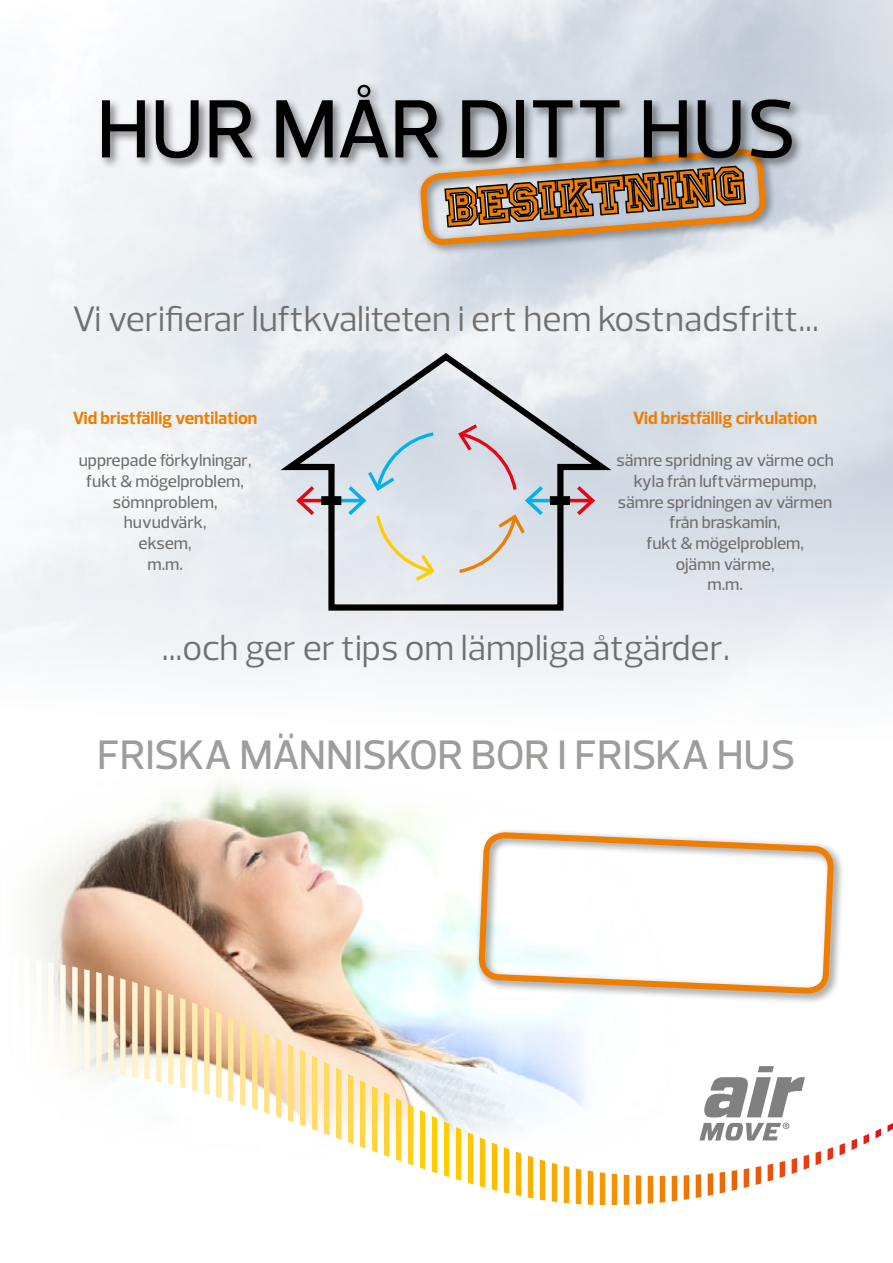
<style>
.page{position:relative;width:893px;height:1263px;background:#fff}
.page>*{position:absolute;margin:0;border:0;box-sizing:border-box;transform-origin:0 0}
.t1{font:500 84px "Prelo";color:#000}
.t2{font:54px "Princetown LET";color:#ef7d00}
.t3{font:500 42px "Prelo";letter-spacing:-.01em;color:#9d9d9c}
.t4{font:36px "Prelo";color:#706f6f}
.t5{font:700 18px "Prelo";color:#ef7d00}
.t6{font:500 17.25px/20.7px "Prelo";color:#706f6f;text-align:center}
</style>
<div class="page">
<img style="left:11px;top:776px;width:870px;height:409px">
<svg style="left:408px;top:1104px;width:5px;height:61px"></svg>
<svg style="left:396px;top:1098px;width:5px;height:63px"></svg>
<svg style="left:456px;top:1127px;width:5px;height:54px"></svg>
<svg style="left:468px;top:1132px;width:5px;height:52px"></svg>
<svg style="left:288px;top:1044px;width:5px;height:78px"></svg>
<svg style="left:252px;top:1027px;width:6px;height:83px"></svg>
<svg style="left:276px;top:1038px;width:5px;height:80px"></svg>
<svg style="left:264px;top:1033px;width:5px;height:81px"></svg>
<svg style="left:240px;top:1022px;width:6px;height:84px"></svg>
<svg style="left:432px;top:1116px;width:5px;height:57px"></svg>
<svg style="left:384px;top:1092px;width:5px;height:65px"></svg>
<svg style="left:300px;top:1050px;width:5px;height:77px"></svg>
<svg style="left:372px;top:1086px;width:5px;height:67px"></svg>
<svg style="left:420px;top:1110px;width:5px;height:59px"></svg>
<svg style="left:839px;top:1143px;width:6px;height:12px"></svg>
<svg style="left:875px;top:1129px;width:6px;height:9px"></svg>
<svg style="left:851px;top:1138px;width:6px;height:12px"></svg>
<svg style="left:168px;top:993px;width:6px;height:92px"></svg>
<svg style="left:444px;top:1121px;width:5px;height:56px"></svg>
<svg style="left:96px;top:972px;width:6px;height:99px"></svg>
<svg style="left:360px;top:1080px;width:5px;height:68px"></svg>
<svg style="left:120px;top:978px;width:6px;height:97px"></svg>
<svg style="left:204px;top:1007px;width:6px;height:88px"></svg>
<svg style="left:863px;top:1134px;width:6px;height:10px"></svg>
<svg style="left:312px;top:1056px;width:5px;height:75px"></svg>
<svg style="left:156px;top:989px;width:6px;height:93px"></svg>
<svg style="left:180px;top:998px;width:6px;height:90px"></svg>
<svg style="left:228px;top:1017px;width:6px;height:85px"></svg>
<svg style="left:192px;top:1002px;width:6px;height:90px"></svg>
<svg style="left:216px;top:1012px;width:6px;height:86px"></svg>
<svg style="left:324px;top:1062px;width:5px;height:73px"></svg>
<svg style="left:84px;top:969px;width:6px;height:101px"></svg>
<svg style="left:348px;top:1074px;width:5px;height:70px"></svg>
<svg style="left:336px;top:1068px;width:5px;height:71px"></svg>
<svg style="left:60px;top:964px;width:6px;height:104px"></svg>
<svg style="left:48px;top:962px;width:6px;height:105px"></svg>
<svg style="left:72px;top:967px;width:6px;height:102px"></svg>
<svg style="left:36px;top:960px;width:6px;height:107px"></svg>
<svg style="left:144px;top:985px;width:6px;height:95px"></svg>
<svg style="left:132px;top:982px;width:6px;height:95px"></svg>
<svg style="left:108px;top:975px;width:6px;height:98px"></svg>
<svg style="left:24px;top:959px;width:6px;height:108px"></svg>
<svg style="left:12px;top:957px;width:6px;height:110px"></svg>
<svg style="left:887px;top:1123px;width:6px;height:9px"></svg>
<div style="left:416px;top:145px;width:361px;height:111px;background:#000;opacity:.5"></div>
<svg style="left:420px;top:16px;width:346px;height:362px;background:#c3c4c6"></svg>
<div style="left:98px;top:81px;width:707px;height:90px;background:#000;opacity:.5"></div>
<div style="left:474px;top:827px;width:370px;height:177px;background:#000;opacity:.5"></div>
<svg style="left:476px;top:829px;width:361px;height:377px"></svg>
<svg style="left:281px;top:353px;width:330px;height:258px;background:#c7cdd3"></svg>
<hr style="left:529px;top:499px;width:38px;height:3px;background:#00b1eb">
<hr style="left:553px;top:499px;width:38px;height:3px;background:#e30613">
<svg style="left:577px;top:486px;width:18px;height:29px"></svg>
<div style="left:550px;top:496px;width:20px;height:9px;background:#000"></div>
<svg style="left:458px;top:424px;width:85px;height:149px;background:#d6d5da"></svg>
<hr style="left:324px;top:499px;width:39px;height:3px;background:#00b1eb">
<svg style="left:348px;top:432px;width:87px;height:149px;background:#d3e0e3"></svg>
<hr style="left:300px;top:499px;width:38px;height:3px;background:#e30613">
<svg style="left:296px;top:486px;width:18px;height:29px"></svg>
<div style="left:321px;top:496px;width:20px;height:9px;background:#000"></div>
<h1 class="t1" style="left:97px;top:78px;width:701px">HUR MÅR DITT HUS</h1>
<h2 class="t2" style="left:444px;top:175px;width:301px;rotate:-4deg">besiktning</h2>
<h3 class="t4" style="left:73px;top:296px;width:748px">Vi verifierar luftkvaliteten i ert hem kostnadsfritt...</h3>
<p class="t5" style="left:73px;top:407px;width:186px">Vid bristfällig ventilation</p>
<p class="t6" style="left:79px;top:450px;width:174px">upprepade förkylningar, fukt &amp; mögelproblem, sömnproblem, huvudvärk,<br>eksem,<br>m.m.</p>
<p class="t5" style="left:633px;top:407px;width:186px">Vid bristfällig cirkulation</p>
<p class="t6" style="left:616px;top:450px;width:219px">sämre spridning av värme och kyla från luftvärmepump, sämre spridningen av värmen från braskamin,<br>fukt &amp; mögelproblem,<br>ojämn värme,<br>m.m.</p>
<h3 class="t4" style="left:162px;top:625px;width:570px">...och ger er tips om lämpliga åtgärder.</h3>
<h3 class="t3" style="left:97px;top:729px;width:700px">FRISKA MÄNNISKOR BOR I FRISKA HUS</h3>
</div>
